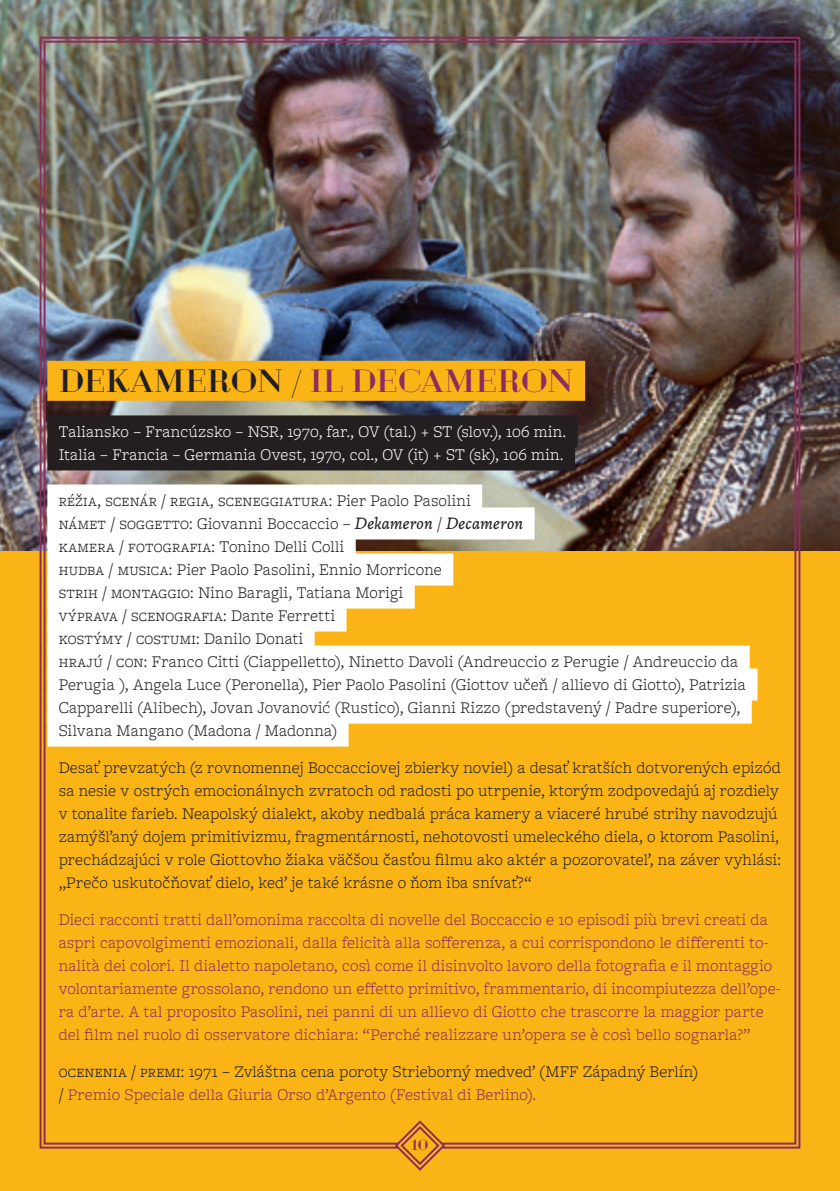
<style>
.page{position:relative;width:840px;height:1191px;background:#fff}
.page>*{position:absolute;margin:0;border:0;box-sizing:border-box;transform-origin:0 0}
.t1{font:30px "Geotica Three";letter-spacing:-.01em;color:#8c2d5c}
.t2{font:300 17px/23px "Freight Macro Pro";letter-spacing:.005em;color:#231f20}
.t3{font:300 17px/23px "Freight Macro Pro";letter-spacing:.005em;color:#8c2d5c}
.t4{font:300 17px "Freight Macro Pro";letter-spacing:.005em;color:#fff}
.t5{font:14px "Geotica Three";color:#8c2d5c}
.s1{color:#231f20}
.s2{font-family:"Jauria";font-weight:400;font-style:italic;font-size:18px}
</style>
<div class="page">
<div style="left:0;top:0;width:839px;height:1191px;background:#fbb416"></div>
<img style="left:0;top:0;width:839px;height:550px">
<img style="left:39px;top:36px;width:762px;height:1113px">
<svg style="left:393px;top:1119px;width:53px;height:52px"></svg>
<p class="t1" style="left:59px;top:363px;width:516px"><span class="s1">DEKAMERON /</span> IL DECAMERON</p>
<p class="t4" style="left:59px;top:420px;width:508px">Taliansko – Francúzsko – NSR, 1970, far., OV (tal.) + ST (slov.), 106 min.</p>
<p class="t4" style="left:59px;top:443px;width:506px">Italia – Francia – Germania Ovest, 1970, col., OV (it) + ST (sk), 106 min.</p>
<p class="t2" style="left:59px;top:488px;width:413px">réžia, scenár / regia, sceneggiatura: Pier Paolo Pasolini</p>
<p class="t2" style="left:59px;top:511px;width:465px">námet / soggetto: Giovanni Boccaccio – <span class="s2">Dekameron</span> / <span class="s2">Decameron</span></p>
<p class="t2" style="left:59px;top:534px;width:287px">kamera / fotografia: Tonino Delli Colli</p>
<p class="t2" style="left:59px;top:557px;width:384px">hudba / musica: Pier Paolo Pasolini, Ennio Morricone</p>
<p class="t2" style="left:59px;top:580px;width:346px">strih / montaggio: Nino Baragli, Tatiana Morigi</p>
<p class="t2" style="left:59px;top:603px;width:278px">výprava / scenografia: Dante Ferretti</p>
<p class="t2" style="left:59px;top:626px;width:246px">kostýmy / costumi: Danilo Donati</p>
<p class="t2" style="left:59px;top:649px;width:680px">hrajú / con: Franco Citti (Ciappelletto), Ninetto Davoli (Andreuccio z Perugie / Andreuccio da</p>
<p class="t2" style="left:59px;top:672px;width:688px">Perugia ), Angela Luce (Peronella), Pier Paolo Pasolini (Giottov učeň / allievo di Giotto), Patrizia</p>
<p class="t2" style="left:59px;top:695px;width:682px">Capparelli (Alibech), Jovan Jovanović (Rustico), Gianni Rizzo (predstavený / Padre superiore),</p>
<p class="t2" style="left:59px;top:718px;width:280px">Silvana Mangano (Madona / Madonna)</p>
<p class="t2" style="left:59px;top:755px;width:723px">Desať prevzatých (z rovnomennej Boccacciovej zbierky noviel) a desať kratších dotvorených epizód sa nesie v ostrých emocionálnych zvratoch od radosti po utrpenie, ktorým zodpovedajú aj rozdiely v tonalite farieb. Neapolský dialekt, akoby nedbalá práca kamery a viaceré hrubé strihy navodzujú zamýšľaný dojem primitivizmu, fragmentárnosti, nehotovosti umeleckého diela, o ktorom Pasolini, prechádzajúci v role Giottovho žiaka väčšou časťou filmu ako aktér a pozorovateľ, na záver vyhlási:</p>
<p class="t2" style="left:59px;top:870px;width:474px">„Prečo uskutočňovať dielo, keď je také krásne o ňom iba snívať?“</p>
<p class="t3" style="left:59px;top:907px;width:710px">Dieci racconti tratti dall’omonima raccolta di novelle del Boccaccio e 10 episodi più brevi creati da</p>
<p class="t3" style="left:59px;top:930px;width:711px">aspri capovolgimenti emozionali, dalla felicità alla sofferenza, a cui corrispondono le differenti to-</p>
<p class="t3" style="left:59px;top:953px;width:714px">nalità dei colori. Il dialetto napoletano, così come il disinvolto lavoro della fotografia e il montaggio</p>
<p class="t3" style="left:59px;top:976px;width:723px">volontariamente grossolano, rendono un effetto primitivo, frammentario, di incompiutezza dell’ope-</p>
<p class="t3" style="left:59px;top:999px;width:706px">ra d’arte. A tal proposito Pasolini, nei panni di un allievo di Giotto che trascorre la maggior parte del film nel ruolo di osservatore dichiara: “Perché realizzare un’opera se è così bello sognarla?”</p>
<p class="t2" style="left:59px;top:1059px;width:640px">ocenenia / premi: 1971 – Zvláštna cena poroty Strieborný medveď (MFF Západný Berlín)</p>
<p class="t3" style="left:59px;top:1082px;width:479px"><span class="s1">/</span> Premio Speciale della Giuria Orso d’Argento (Festival di Berlino).</p>
<p class="t5" style="left:411px;top:1136px;width:18px">10</p>
</div>
